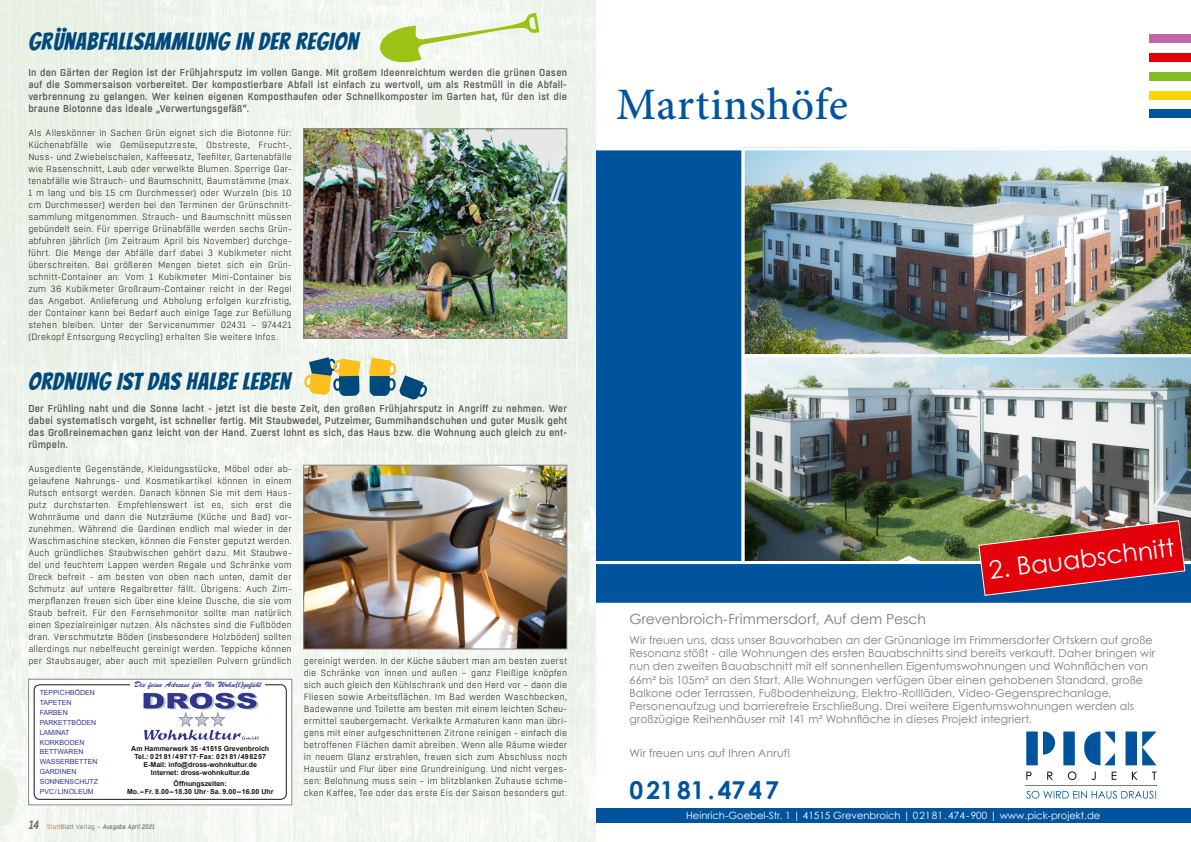
<style>
.page{position:relative;width:1191px;height:842px;background:#fff}
.page>*{position:absolute;margin:0;border:0;box-sizing:border-box;transform-origin:0 0}
.t1{font:500 45px "Minion Pro";letter-spacing:.015em;color:#00549d}
.Anzeigenplatz_-_Fehl{font:25px "Century Gothic";color:#fff}
.t2{font:700 24.6px "Century Gothic";letter-spacing:.125em;color:#00549d}
.Headline{font:24px "Bangers";letter-spacing:.035em;color:#00497b}
.FT{font:14px "Century Gothic";color:#7a7b7a}
.t3{font:italic 600 12px "Boxed";color:#6e6e6e}
.FT-2{font:11px "Century Gothic";letter-spacing:.01em;color:#7a7b7a}
.Einleitung{font:500 10px/12px "Boxed";letter-spacing:.02em;color:#565655;text-align:justify}
.t4{font:10px "Century Gothic";color:#fff}
.Fließtext{font:300 9px/12px "Boxed";letter-spacing:.015em;color:#181716;text-align:justify}
.t5{font:8px "Brush Script Std";color:#30378e}
.t6{font:700 7px/8px "Arial";color:#181716;text-align:center}
.t7{font:7px/9.8px "Arial";color:#30378e}
.t8{font:italic 500 6.5px "Boxed";color:#6e6e6e}
.s1{font-weight:400;font-style:normal;color:#ee7113}
.s2{font-weight:400;font-style:normal}
</style>
<div class="page">
<div style="left:587px;top:808px;width:604px;height:14px;background:#00549d"></div>
<svg style="left:1026px;top:771px;width:130px;height:9px"></svg>
<hr style="left:1026px;top:785px;width:131px;height:1px;background:#7a7b7a">
<svg style="left:1026px;top:731px;width:130px;height:34px"></svg>
<svg style="left:1026px;top:791px;width:130px;height:8px"></svg>
<div style="left:1149px;top:34px;width:42px;height:9px;background:#c366a5"></div>
<div style="left:1149px;top:53px;width:42px;height:8px;background:#e3000b"></div>
<div style="left:1149px;top:72px;width:42px;height:8px;background:#85bc21"></div>
<div style="left:1149px;top:91px;width:42px;height:8px;background:#ffd400"></div>
<div style="left:1149px;top:110px;width:42px;height:8px;background:#00549d"></div>
<img style="left:744px;top:147px;width:447px;height:207px">
<img style="left:744px;top:354px;width:447px;height:166px">
<div style="left:581px;top:147px;width:163px;height:417px;background:#00549d;border:3px solid #fff"></div>
<svg style="left:595px;top:520px;width:596px;height:86px"></svg>
<img style="left:0;top:0;width:595px;height:842px">
<img style="left:305px;top:131px;width:260px;height:205px">
<div style="left:303px;top:129px;width:264px;height:209px;border:1px solid #868786"></div>
<svg style="left:379px;top:13px;width:160px;height:53px"></svg>
<img style="left:305px;top:467px;width:260px;height:180px">
<div style="left:303px;top:465px;width:264px;height:184px;border:1px solid #868786"></div>
<svg style="left:304px;top:357px;width:57px;height:39px"></svg>
<svg style="left:369px;top:357px;width:58px;height:42px"></svg>
<div style="left:28px;top:679px;width:264px;height:126px;background:#fff"></div>
<img style="left:143px;top:692px;width:115px;height:18px">
<img style="left:178px;top:711px;width:48px;height:12px">
<img style="left:144px;top:723px;width:115px;height:17px">
<div style="left:34px;top:685px;width:252px;height:114px;border:1px solid #181716;border-radius:6px"></div>
<div style="left:130px;top:682px;width:135px;height:5px;background:#fff"></div>
<div style="left:28px;top:679px;width:264px;height:126px;border:1px solid #868786"></div>
<p class="Headline" style="left:28px;top:23px;width:331px">GRÜNABFALLSAMMLUNG IN DER REGION</p>
<p class="Einleitung" style="left:28px;top:67px;width:540px">In den Gärten der Region ist der Frühjahrsputz im vollen Gange. Mit großem Ideenreichtum werden die grünen Oasen auf die Sommersaison vorbereitet. Der kompostierbare Abfall ist einfach zu wertvoll, um als Restmüll in die Abfall&shy;verbrennung zu gelangen. Wer keinen eigenen Komposthaufen oder Schnellkomposter im Garten hat, für den ist die braune Biotonne das ideale „Verwertungsgefäß“.</p>
<p class="Fließtext" style="left:28px;top:127px;width:265px">Als Alleskönner in Sachen Grün eignet sich die Biotonne für:<br>Küchenabfälle wie Gemüseputzreste, Obstreste, Frucht-, Nuss- und Zwiebelschalen, Kaffeesatz, Teefilter, Gartenabfälle wie Rasenschnitt, Laub oder verwelkte Blumen. Sperrige Gar&shy;tenabfälle wie Strauch- und Baumschnitt, Baumstämme (max.<br>1 m lang und bis 15 cm Durchmesser) oder Wurzeln (bis 10 cm Durchmesser) werden bei den Terminen der Grünschnitt&shy;sammlung mitgenommen. Strauch- und Baumschnitt müssen gebündelt sein. Für sperrige Grünabfälle werden sechs Grün&shy;abfuhren jährlich (im Zeitraum April bis November) durchge&shy;führt. Die Menge der Abfälle darf dabei 3 Kubikmeter nicht überschreiten. Bei größeren Mengen bietet sich ein Grün&shy;schnitt-Container an: Vom 1 Kubikmeter Mini-Container bis zum 36 Kubikmeter Großraum-Container reicht in der Regel das Angebot. Anlieferung und Abholung erfolgen kurzfristig, der Container kann bei Bedarf auch einige Tage zur Befüllung stehen bleiben. Unter der Servicenummer 02431 – 974421 (Drekopf Entsorgung Recycling) erhalten Sie weitere Infos.</p>
<p class="Headline" style="left:28px;top:363px;width:263px">ORDNUNG IST DAS HALBE LEBEN</p>
<p class="Einleitung" style="left:28px;top:403px;width:540px">Der Frühling naht und die Sonne lacht - jetzt ist die beste Zeit, den großen Frühjahrsputz in Angriff zu nehmen. Wer dabei systematisch vorgeht, ist schneller fertig. Mit Staubwedel, Putzeimer, Gummihandschuhen und guter Musik geht das Großreinemachen ganz leicht von der Hand. Zuerst lohnt es sich, das Haus bzw. die Wohnung auch gleich zu ent&shy;rümpeln.</p>
<p class="Fließtext" style="left:28px;top:463px;width:265px">Ausgediente Gegenstände, Kleidungsstücke, Möbel oder ab&shy;gelaufene Nahrungs- und Kosmetikartikel können in einem Rutsch entsorgt werden. Danach können Sie mit dem Haus&shy;putz durchstarten. Empfehlenswert ist es, sich erst die Wohnräume und dann die Nutzräume (Küche und Bad) vor&shy;zunehmen. Während die Gardinen endlich mal wieder in der Waschmaschine stecken, können die Fenster geputzt werden.<br>Auch gründliches Staubwischen gehört dazu. Mit Staubwe&shy;del und feuchtem Lappen werden Regale und Schränke vom Dreck befreit - am besten von oben nach unten, damit der Schmutz auf untere Regalbretter fällt. Übrigens: Auch Zim&shy;merpflanzen freuen sich über eine kleine Dusche, die sie vom Staub befreit. Für den Fernsehmonitor sollte man natürlich einen Spezialreiniger nutzen. Als nächstes sind die Fußböden dran. Verschmutzte Böden (insbesondere Holzböden) sollten allerdings nur nebelfeucht gereinigt werden. Teppiche können per Staubsauger, aber auch mit speziellen Pulvern gründlich</p>
<p class="Fließtext" style="left:304px;top:655px;width:265px">gereinigt werden. In der Küche säubert man am besten zuerst die Schränke von innen und außen – ganz Fleißige knöpfen sich auch gleich den Kühlschrank und den Herd vor – dann die Fliesen sowie Arbeitsflächen. Im Bad werden Waschbecken, Badewanne und Toilette am besten mit einem leichten Scheu&shy;ermittel saubergemacht. Verkalkte Armaturen kann man übri&shy;gens mit einer aufgeschnittenen Zitrone reinigen - einfach die betroffenen Flächen damit abreiben. Wenn alle Räume wieder in neuem Glanz erstrahlen, freuen sich zum Abschluss noch Haustür und Flur über eine Grundreinigung. Und nicht verges&shy;sen: Belohnung muss sein – im blitzblanken Zuhause schme&shy;cken Kaffee, Tee oder das erste Eis der Saison besonders gut.</p>
<p class="t5" style="left:134px;top:680px;width:129px">Die feine Adresse für Ihr Wohn(l)gefühl</p>
<p class="t7" style="left:40px;top:688px;width:60px">TEPPICHBÖDEN<br>TAPETEN<br>FARBEN<br>PARKETTBÖDEN<br>LAMINAT<br>KORKBODEN<br>BETTWAREN<br>WASSERBETTEN<br>GARDINEN<br>SONNENSCHUTZ<br>PVC/LINOLEUM</p>
<p class="t6" style="left:131px;top:745px;width:139px">Am Hammerwerk 35·41515 Grevenbroich Tel.: 02181/49717·Fax: 02181/498257<br>E-Mail: info@dross-wohnkultur.de Internet: dross-wohnkultur.de</p>
<p class="t6" style="left:127px;top:779px;width:148px">Öffnungszeiten:<br>Mo.–Fr. 8.00–18.30 Uhr·Sa. 9.00–16.00 Uhr</p>
<p class="t3" style="left:28px;top:816px;width:12px">14</p>
<p class="t8" style="left:47px;top:822px;width:109px"><span class="s1">Statt</span><span class="s2">Blatt Verlag –</span> Ausgabe April 2021</p>
<p class="t1" style="left:616px;top:74px;width:233px">Martinshöfe</p>
<p class="Anzeigenplatz_-_Fehl" style="left:987px;top:555px;width:188px;rotate:-7deg">2. Bauabschnitt</p>
<p class="FT" style="left:629px;top:610px;width:298px">Grevenbroich-Frimmersdorf, Auf dem Pesch</p>
<p class="FT-2" style="left:629px;top:633px;width:525px">Wir freuen uns, dass unser Bauvorhaben an der Grünanlage im Frimmersdorfer Ortskern auf große</p>
<p class="FT-2" style="left:629px;top:646px;width:527px">Resonanz stößt - alle Wohnungen des ersten Bauabschnitts sind bereits verkauft. Daher bringen wir</p>
<p class="FT-2" style="left:629px;top:660px;width:520px">nun den zweiten Bauabschnitt mit elf sonnenhellen Eigentumswohnungen und Wohnflächen von</p>
<p class="FT-2" style="left:629px;top:673px;width:515px">66m² bis 105m² an den Start. Alle Wohnungen verfügen über einen gehobenen Standard, große</p>
<p class="FT-2" style="left:629px;top:686px;width:483px">Balkone oder Terrassen, Fußbodenheizung, Elektro-Rollläden, Video-Gegensprechanlage,</p>
<p class="FT-2" style="left:629px;top:699px;width:506px">Personenaufzug und barrierefreie Erschließung. Drei weitere Eigentumswohnungen werden als</p>
<p class="FT-2" style="left:629px;top:712px;width:404px">großzügige Reihenhäuser mit 141 m² Wohnfläche in dieses Projekt integriert.</p>
<p class="FT-2" style="left:629px;top:746px;width:162px">Wir freuen uns auf Ihren Anruf!</p>
<p class="t2" style="left:629px;top:774px;width:151px">02181.4747</p>
<p class="t4" style="left:686px;top:809px;width:416px">Heinrich-Goebel-Str. 1 | 41515 Grevenbroich | 02181.474-900 | www.pick-projekt.de</p>
</div>
